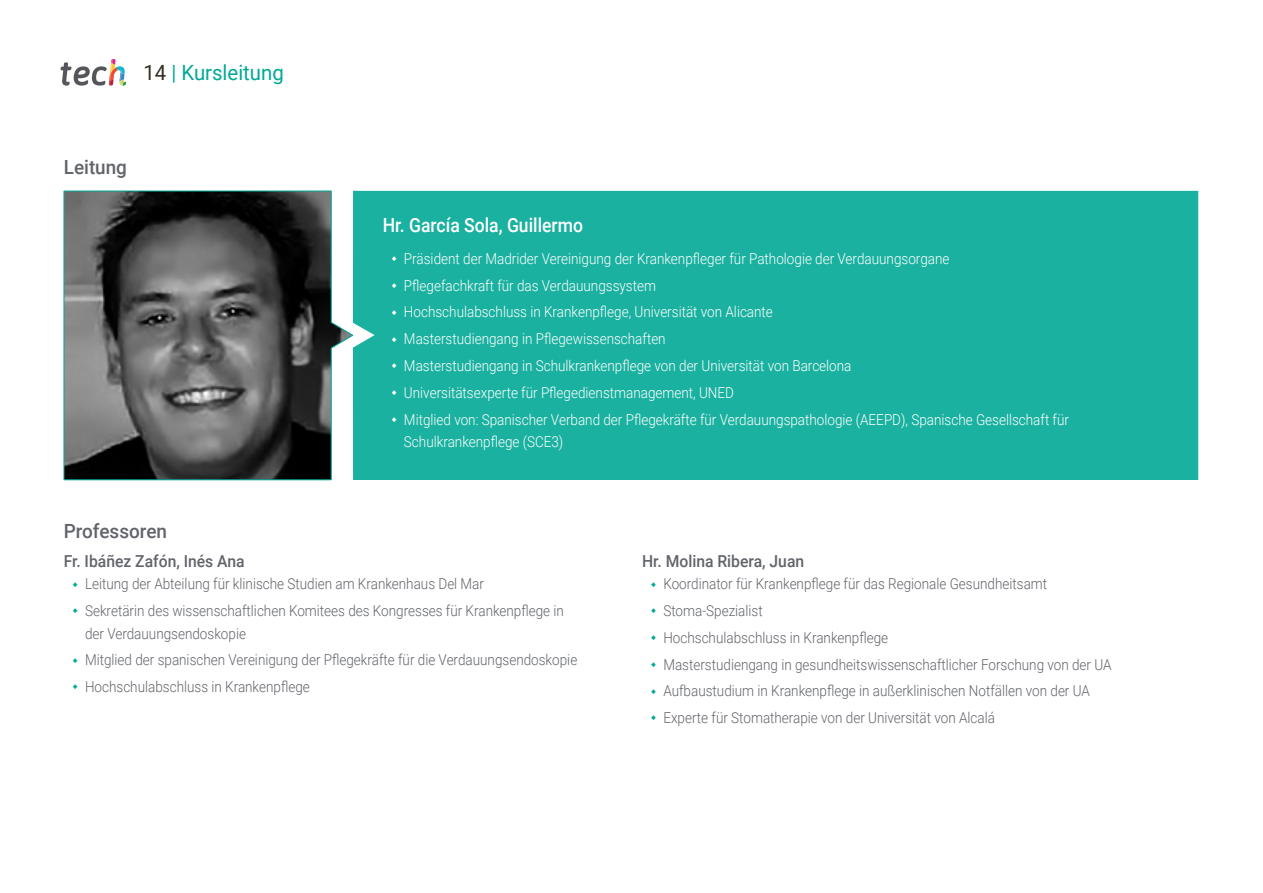
<style>
.page{position:relative;width:1263px;height:893px;background:#fff}
.page>*{position:absolute;margin:0;border:0;box-sizing:border-box;transform-origin:0 0}
.t1{font:21px "Roboto";color:#00a996}
.t2{font:500 19.5px "Roboto";color:#fff;scale:.9 1}
.t3{font:500 19.5px "Roboto";color:#61646a}
.t4{font:500 16.5px "Roboto";color:#61646a;scale:.95 1}
.t5{font:300 15px/26.7px "Roboto";color:#61646a;scale:.9 1}
.t6{font:300 15px/26.7px "Roboto";color:#fff;scale:.9 1}
.s1{color:#312e20}
</style>
<div class="page">
<div style="left:353px;top:191px;width:845px;height:289px;background:#1ab1a0"></div>
<svg style="left:64px;top:191px;width:289px;height:289px;background:#5b5d5d"></svg>
<svg style="left:61px;top:59px;width:65px;height:27px"></svg>
<svg style="left:392px;top:256px;width:5px;height:5px"></svg>
<svg style="left:392px;top:283px;width:5px;height:5px"></svg>
<svg style="left:392px;top:310px;width:5px;height:5px"></svg>
<svg style="left:392px;top:337px;width:5px;height:5px"></svg>
<svg style="left:392px;top:363px;width:5px;height:5px"></svg>
<svg style="left:392px;top:390px;width:5px;height:5px"></svg>
<svg style="left:392px;top:417px;width:5px;height:5px"></svg>
<h1 class="t1" style="left:144px;top:57px;width:142px"><span class="s1">14</span> | Kursleitung</h1>
<h2 class="t3" style="left:64px;top:153px;width:65px">Leitung</h2>
<h2 class="t2" style="left:383px;top:212px;width:224px">Hr. García Sola, Guillermo</h2>
<p class="t6" style="left:404px;top:245px;width:740px">Präsident der Madrider Vereinigung der Krankenpfleger für Pathologie der Verdauungsorgane<br>Pflegefachkraft für das Verdauungssystem<br>Hochschulabschluss in Krankenpflege, Universität von Alicante<br>Masterstudiengang in Pflegewissenschaften<br>Masterstudiengang in Schulkrankenpflege von der Universität von Barcelona<br>Universitätsexperte für Pflegedienstmanagement, UNED<br>Mitglied von: Spanischer Verband der Pflegekräfte für Verdauungspathologie (AEEPD), Spanische Gesellschaft für</p>
<p class="t6" style="left:404px;top:428px;width:179px">Schulkrankenpflege (SCE3)</p>
<h2 class="t3" style="left:64px;top:517px;width:105px">Professoren</h2>
<p class="t4" style="left:64px;top:550px;width:192px">Fr. Ibáñez Zafón, Inés Ana</p>
<p class="t5" style="left:85px;top:570px;width:534px">Leitung der Abteilung für klinische Studien am Krankenhaus Del Mar<br>Sekretärin des wissenschaftlichen Komitees des Kongresses für Krankenpflege in</p>
<p class="t5" style="left:85px;top:619px;width:548px">der Verdauungsendoskopie<br>Mitglied der spanischen Vereinigung der Pflegekräfte für die Verdauungsendoskopie<br>Hochschulabschluss in Krankenpflege</p>
<p class="t4" style="left:642px;top:550px;width:172px">Hr. Molina Ribera, Juan</p>
<p class="t5" style="left:663px;top:570px;width:499px">Koordinator für Krankenpflege für das Regionale Gesundheitsamt Stoma-Spezialist<br>Hochschulabschluss in Krankenpflege<br>Masterstudiengang in gesundheitswissenschaftlicher Forschung von der UA Aufbaustudium in Krankenpflege in außerklinischen Notfällen von der UA Experte für Stomatherapie von der Universität von Alcalá</p>
</div>
